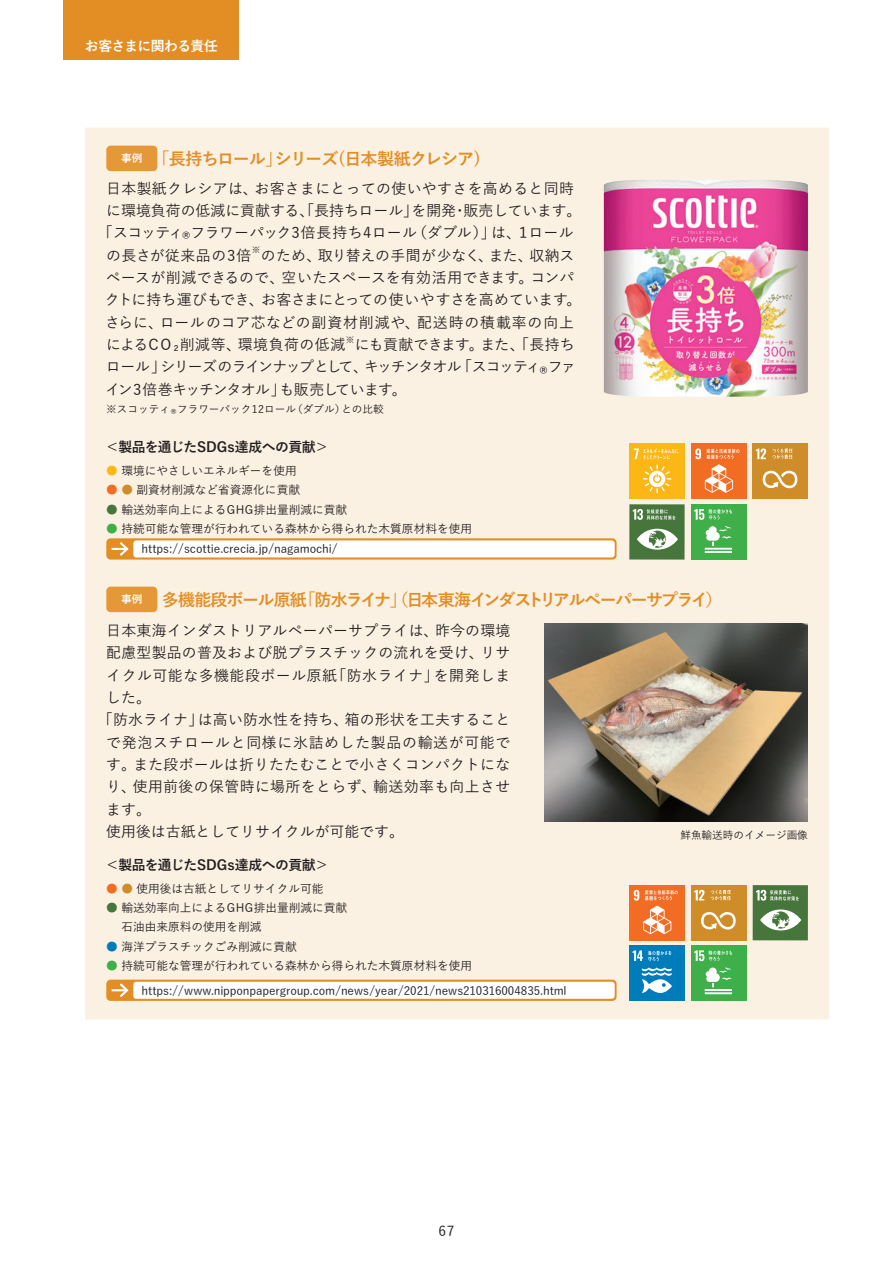
<style>
.page{position:relative;width:893px;height:1263px;background:#fff}
.page>*{position:absolute;margin:0;border:0;box-sizing:border-box;transform-origin:0 0}
.t1{font:700 16.95px "Yu Go";letter-spacing:-.08em;color:#e28e25}
.t2{font:700 16.95px "Yu Go";letter-spacing:-.06em;color:#e28e25}
.t3{font:500 14.85px/22.4px "Yu Go";letter-spacing:.015em;color:#231f20}
.t4{font:500 14.85px "Yu Go";letter-spacing:.035em;color:#231f20}
.t5{font:500 14.85px "Yu Go";letter-spacing:.045em;color:#231f20}
.t6{font:700 13.8px "Yu Go";letter-spacing:-.03em;color:#231f20}
.t7{font:700 13.8px "Yu Go";letter-spacing:-.04em;color:#fff}
.t8{font:500 13.8px "Yu Go";color:#231f20}
.t9{font:500 11.7px/19.2px "Yu Go";color:#231f20}
.t10{font:500 10.65px "Yu Go";color:#231f20}
.t11{font:500 8.7px "Yu Go";color:#231f20}
.s1{font-size:10.65px;color:#fff}
.s2{color:#fcb814}
.s3{color:#f36c24}
.s4{color:#cf8d29}
.s5{color:#46763b}
.s6{color:#3eaf49}
.s7{color:#007cbb}
</style>
<div class="page">
<div style="left:64px;top:0;width:175px;height:60px;background:#e28e25"></div>
<div style="left:85px;top:128px;width:744px;height:891px;background:#fbf1e3"></div>
<svg style="left:106px;top:980px;width:511px;height:21px;background:#e39635"></svg>
<div style="left:133px;top:982px;width:482px;height:17px;background:#fff;border-radius:3px"></div>
<svg style="left:112px;top:981px;width:18px;height:18px"></svg>
<div style="left:106px;top:538px;width:511px;height:22px;background:linear-gradient(to right,#e28e25,#e28e25);border-radius:4px"></div>
<div style="left:133px;top:540px;width:482px;height:17px;background:#fff;border-radius:3px"></div>
<svg style="left:112px;top:540px;width:18px;height:18px"></svg>
<div style="left:106px;top:146px;width:51px;height:25px;background:#e59837;border-radius:4px"></div>
<div style="left:106px;top:587px;width:51px;height:25px;background:#e59837;border-radius:4px"></div>
<div style="left:691px;top:946px;width:55px;height:55px;background:#3eaf49"></div>
<hr style="left:705px;top:989px;width:27px;height:2px;background:#fff">
<hr style="left:705px;top:992px;width:27px;height:2px;background:#fff">
<svg style="left:706px;top:967px;width:25px;height:20px"></svg>
<svg style="left:694px;top:950px;width:38px;height:11px"></svg>
<div style="left:629px;top:946px;width:56px;height:55px;background:#007cbb"></div>
<svg style="left:642px;top:967px;width:30px;height:26px"></svg>
<svg style="left:633px;top:950px;width:38px;height:11px"></svg>
<div style="left:691px;top:885px;width:55px;height:55px;background:#cf8d29"></div>
<svg style="left:694px;top:890px;width:10px;height:10px"></svg>
<svg style="left:701px;top:912px;width:35px;height:18px"></svg>
<svg style="left:710px;top:890px;width:21px;height:10px"></svg>
<div style="left:753px;top:885px;width:55px;height:55px;background:#46763b"></div>
<svg style="left:760px;top:909px;width:41px;height:21px"></svg>
<svg style="left:756px;top:890px;width:43px;height:11px"></svg>
<div style="left:629px;top:885px;width:56px;height:55px;background:#f36c24"></div>
<svg style="left:634px;top:890px;width:44px;height:44px"></svg>
<div style="left:691px;top:504px;width:55px;height:56px;background:#3eaf49"></div>
<hr style="left:705px;top:548px;width:27px;height:2px;background:#fff">
<hr style="left:705px;top:551px;width:27px;height:2px;background:#fff">
<svg style="left:706px;top:526px;width:25px;height:20px"></svg>
<svg style="left:694px;top:509px;width:38px;height:11px"></svg>
<div style="left:753px;top:444px;width:55px;height:55px;background:#cf8d29"></div>
<svg style="left:756px;top:448px;width:10px;height:11px"></svg>
<svg style="left:763px;top:470px;width:34px;height:19px"></svg>
<svg style="left:772px;top:448px;width:21px;height:11px"></svg>
<div style="left:629px;top:444px;width:56px;height:55px;background:#fcb615"></div>
<svg style="left:643px;top:465px;width:28px;height:28px"></svg>
<svg style="left:634px;top:448px;width:44px;height:11px"></svg>
<div style="left:691px;top:444px;width:55px;height:55px;background:#f36c24"></div>
<svg style="left:695px;top:448px;width:44px;height:45px"></svg>
<div style="left:629px;top:504px;width:56px;height:56px;background:#46763b"></div>
<svg style="left:637px;top:529px;width:41px;height:21px"></svg>
<svg style="left:633px;top:509px;width:43px;height:11px"></svg>
<img style="left:604px;top:180px;width:204px;height:217px">
<img style="left:544px;top:623px;width:264px;height:198px">
<p class="t7" style="left:85px;top:39px;width:135px">お客さまに関わる責任</p>
<p class="t2" style="left:121px;top:149px;width:361px"><span class="s1">事例</span> 「長持ちロール」シリーズ(日本製紙クレシア)</p>
<p class="t3" style="left:106px;top:175px;width:469px">日本製紙クレシアは、お客さまにとっての使いやすさを高めると同時</p>
<p class="t3" style="left:106px;top:198px;width:477px">に環境負荷の低減に貢献する、「長持ちロール」を開発・販売しています。</p>
<p class="t3" style="left:98px;top:220px;width:477px">「スコッティ®フラワーパック3倍長持ち4ロール（ダブル）」は、１ロール</p>
<p class="t4" style="left:106px;top:242px;width:147px">の長さが従来品の3倍</p>
<p class="t11" style="left:252px;top:242px;width:10px">※</p>
<p class="t3" style="left:105px;top:242px;width:478px;text-indent:156px">のため、取り替えの手間が少なく、また、収納スペースが削減できるので、空いたスペースを有効活用できます。コンパクトに持ち運びもでき、お客さまにとっての使いやすさを高めています。さらに、ロールのコア芯などの副資材削減や、配送時の積載率の向上によるCO₂削減等、環境負荷の低減</p>
<p class="t11" style="left:346px;top:332px;width:10px">※</p>
<p class="t3" style="left:105px;top:332px;width:472px;text-align:justify;text-indent:250px">にも貢献できます。また、「長持ちロール」シリーズのラインナップとして、キッチンタオル「スコッティ®ファイン3倍巻キッチンタオル」も販売しています。</p>
<p class="t10" style="left:106px;top:400px;width:279px">※スコッティ®フラワーパック12ロール（ダブル）との比較</p>
<p class="t6" style="left:105px;top:439px;width:225px">＜製品を通じたSDGs達成への貢献＞</p>
<p class="t9" style="left:106px;top:460px;width:192px"><span class="s2">●</span> 環境にやさしいエネルギーを使用</p>
<p class="t9" style="left:106px;top:479px;width:195px"><span class="s3">●</span> <span class="s4">●</span> 副資材削減など省資源化に貢献</p>
<p class="t9" style="left:106px;top:498px;width:243px"><span class="s5">●</span> 輸送効率向上によるGHG排出量削減に貢献</p>
<p class="t9" style="left:106px;top:517px;width:367px"><span class="s6">●</span> 持続可能な管理が行われている森林から得られた木質原材料を使用</p>
<p class="t9" style="left:141px;top:538px;width:197px">https://scottie.crecia.jp/nagamochi/</p>
<p class="t1" style="left:121px;top:590px;width:603px"><span class="s1">事例</span> 多機能段ボール原紙「防水ライナ」（日本東海インダストリアルペーパーサプライ）</p>
<p class="t3" style="left:106px;top:618px;width:406px">日本東海インダストリアルペーパーサプライは、昨今の環境</p>
<p class="t3" style="left:106px;top:640px;width:406px">配慮型製品の普及および脱プラスチックの流れを受け、リサ</p>
<p class="t4" style="left:106px;top:661px;width:406px">イクル可能な多機能段ボール原紙「防水ライナ」を開発しま</p>
<p class="t3" style="left:106px;top:684px;width:46px">した。</p>
<p class="t3" style="left:98px;top:707px;width:414px">「防水ライナ」は高い防水性を持ち、箱の形状を工夫すること</p>
<p class="t5" style="left:106px;top:728px;width:406px">で発泡スチロールと同様に氷詰めした製品の輸送が可能で</p>
<p class="t3" style="left:106px;top:751px;width:405px">す。また段ボールは折りたたむことで小さくコンパクトにな</p>
<p class="t3" style="left:106px;top:774px;width:406px">り、使用前後の保管時に場所をとらず、輸送効率も向上させ</p>
<p class="t3" style="left:106px;top:796px;width:46px">ます。</p>
<p class="t3" style="left:106px;top:818px;width:299px">使用後は古紙としてリサイクルが可能です。</p>
<p class="t6" style="left:105px;top:857px;width:225px">＜製品を通じたSDGs達成への貢献＞</p>
<p class="t9" style="left:106px;top:878px;width:219px"><span class="s3">●</span> <span class="s4">●</span> 使用後は古紙としてリサイクル可能</p>
<p class="t9" style="left:121px;top:897px;width:227px;text-indent:-15px"><span class="s5">●</span> 輸送効率向上によるGHG排出量削減に貢献石油由来原料の使用を削減</p>
<p class="t9" style="left:106px;top:935px;width:192px"><span class="s7">●</span> 海洋プラスチックごみ削減に貢献</p>
<p class="t9" style="left:106px;top:954px;width:367px"><span class="s6">●</span> 持続可能な管理が行われている森林から得られた木質原材料を使用</p>
<p class="t9" style="left:141px;top:979px;width:427px">https://www.nipponpapergroup.com/news/year/2021/news210316004835.html</p>
<p class="t8" style="left:439px;top:1218px;width:17px">67</p>
<p class="t10" style="left:680px;top:825px;width:129px">鮮魚輸送時のイメージ画像</p>
</div>
